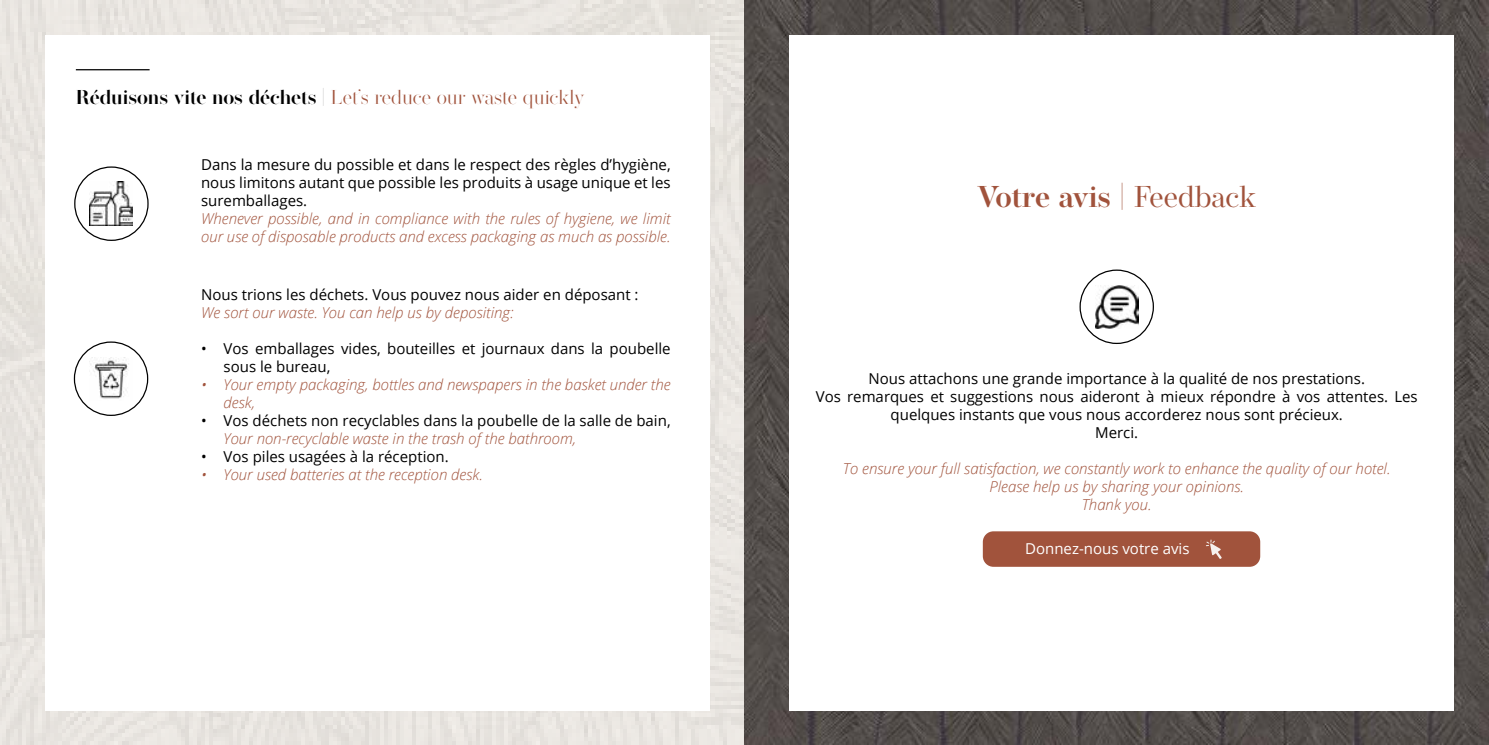
<style>
.page{position:relative;width:1489px;height:745px;background:#fff}
.page>*{position:absolute;margin:0;border:0;box-sizing:border-box;transform-origin:0 0}
.t1{font:600 30px "Operetta 12";color:#a1533c}
.t2{font:300 20px "Operetta 52";color:#a1533c}
.t3{font:15px/18px "Open Sans";color:#000;text-align:justify}
.t4{font:italic 300 15px/18px "Open Sans";color:#a1533c}
.t5{font:15px "Open Sans";color:#fff}
.s1{font-weight:600;color:#000}
.s2{font-weight:500;color:#000}
.s3{font-weight:400}
</style>
<div class="page">
<img style="left:0;top:0;width:1488px;height:744px">
<div style="left:45px;top:35px;width:664px;height:674px;background:#fff"></div>
<div style="left:789px;top:35px;width:664px;height:674px;background:#fff"></div>
<img style="left:89px;top:357px;width:40px;height:42px">
<img style="left:89px;top:182px;width:44px;height:43px">
<div style="left:74px;top:166px;width:75px;height:75px;border:1px solid #000;border-radius:50%"></div>
<div style="left:74px;top:341px;width:74px;height:74px;border:1px solid #000;border-radius:50%"></div>
<hr style="left:76px;top:69px;width:74px;height:1px;background:#000">
<img style="left:1095px;top:285px;width:43px;height:43px">
<div style="left:1079px;top:269px;width:74px;height:75px;border:1px solid #000;border-radius:50%"></div>
<div style="left:982px;top:531px;width:278px;height:35px;background:#a1533c;border-radius:11px"></div>
<svg style="left:1206px;top:539px;width:15px;height:19px"></svg>
<h2 class="t2" style="left:76px;top:85px;width:510px"><span class="s1">Réduisons vite nos déchets</span> <span class="s2">|</span> Let’s reduce our waste quickly</h2>
<p class="t3" style="left:201px;top:155px;width:471px">Dans la mesure du possible et dans le respect des règles d’hygiène, nous limitons autant que possible les produits à usage unique et les suremballages.</p>
<p class="t4" style="left:201px;top:209px;width:471px">Whenever possible, and in compliance with the rules of hygiene, we limit our use of disposable products and excess packaging as much as possible.</p>
<p class="t3" style="left:201px;top:285px;width:439px">Nous trions les déchets. Vous pouvez nous aider en déposant :</p>
<p class="t4" style="left:201px;top:303px;width:314px">We sort our waste. You can help us by depositing:</p>
<p class="t3" style="left:223px;top:339px;width:448px;text-indent:-22px">• Vos emballages vides, bouteilles et journaux dans la poubelle sous le bureau,</p>
<p class="t4" style="left:223px;top:375px;width:448px;text-indent:-22px">• Your empty packaging, bottles and newspapers in the basket under the desk,</p>
<p class="t3" style="left:201px;top:411px;width:471px">• Vos déchets non recyclables dans la poubelle de la salle de bain,</p>
<p class="t4" style="left:223px;top:429px;width:354px">Your non-recyclable waste in the trash of the bathroom,</p>
<p class="t3" style="left:201px;top:447px;width:249px">• Vos piles usagées à la réception.</p>
<p class="t4" style="left:201px;top:465px;width:283px">• Your used batteries at the reception desk.</p>
<h1 class="t1" style="left:977px;top:179px;width:280px">Votre avis <span class="s3">| Feedback</span></h1>
<p class="t3" style="left:815px;top:369px;width:603px;text-align:center">Nous attachons une grande importance à la qualité de nos prestations.<br>Vos remarques et suggestions nous aideront à mieux répondre à vos attentes. Les quelques instants que vous nous accorderez nous sont précieux.<br>Merci.</p>
<p class="t4" style="left:842px;top:459px;width:549px;text-align:center">To ensure your full satisfaction, we constantly work to enhance the quality of our hotel.<br>Please help us by sharing your opinions.<br>Thank you.</p>
<p class="t5" style="left:1025px;top:538px;width:166px">Donnez-nous votre avis</p>
</div>
